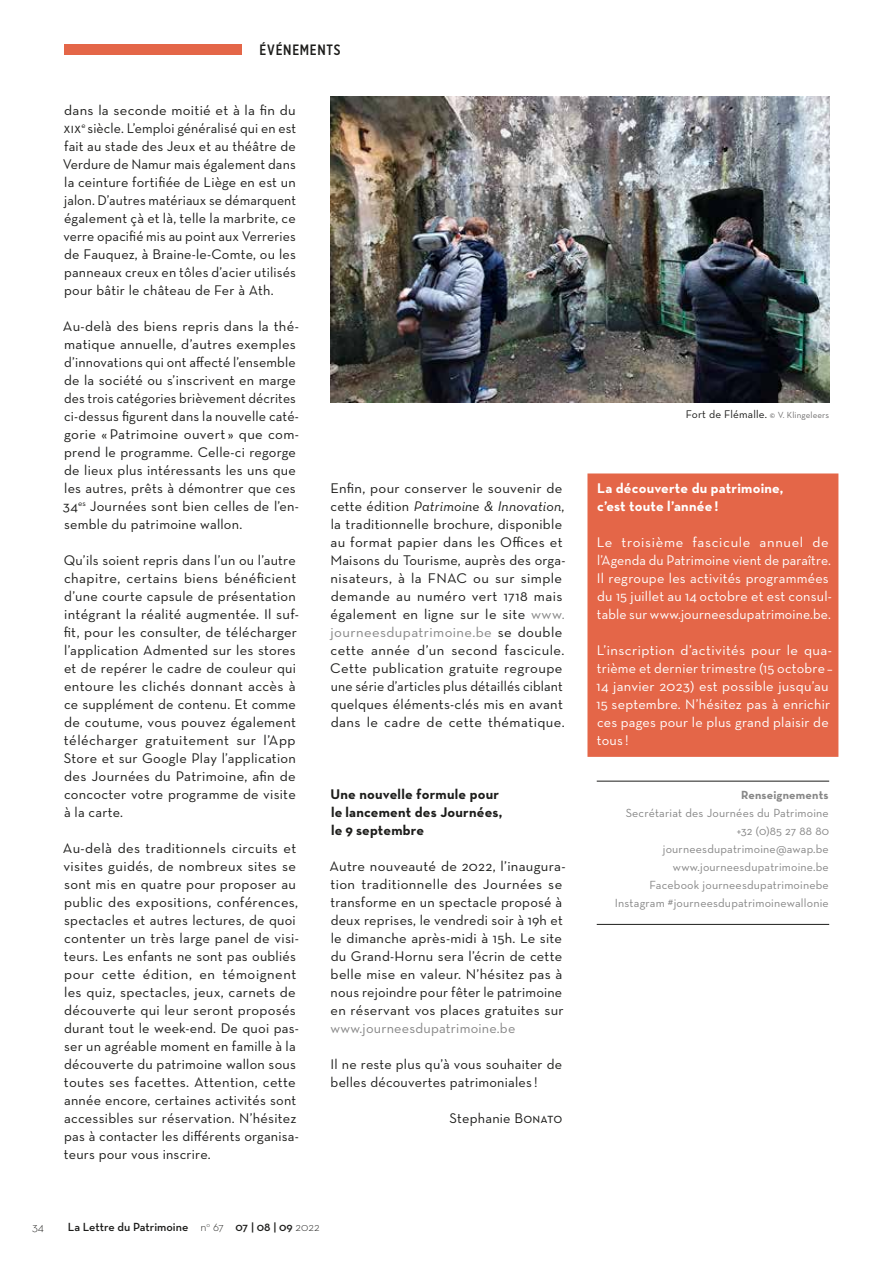
<style>
.page{position:relative;width:893px;height:1263px;background:#fff}
.page>*{position:absolute;margin:0;border:0;box-sizing:border-box;transform-origin:0 0}
.t1{font:500 15px "Gotham X Narrow";letter-spacing:.05em;color:#1d1d1b}
.t2{font:14.25px/18px "Neutra Text";letter-spacing:.015em;color:#1d1d1b}
.t3{font:14.25px/18px "Neutra Text";letter-spacing:.015em;color:#fff}
.t4{font:700 14.25px/18px "Neutra Text";letter-spacing:.015em;color:#1d1d1b}
.t5{font:700 14.25px/18px "Neutra Text";letter-spacing:.015em;color:#fff}
.t6{font:14.25px "Neutra Text";letter-spacing:.015em;color:#878787}
.t7{font:12px/18px "Neutra Text";letter-spacing:.015em;color:#878787;text-align:right}
.t8{font:600 12px "Neutra Text";color:#1d1d1b}
.t9{font:700 12px "Neutra Text";letter-spacing:.015em;color:#878787}
.t10{font:300 12px "Neutra Text";color:#1d1d1b}
.t11{font:11.25px "Neutra Text";letter-spacing:.015em;color:#1d1d1b}
.s1{font-family:"Neutra Text Book SC"}
.s2{font-style:italic}
.s3{color:#878787}
.s4{font-weight:300}
.s5{font-size:9px;color:#706f6f}
</style>
<div class="page">
<div style="left:587px;top:473px;width:251px;height:284px;background:#e46648;border:2px solid #e46648"></div>
<hr style="left:597px;top:781px;width:232px;height:1px;background:#1d1d1b">
<hr style="left:597px;top:924px;width:232px;height:1px;background:#1d1d1b">
<img style="left:330px;top:97px;width:499px;height:306px">
<div style="left:64px;top:44px;width:178px;height:11px;background:#e46648"></div>
<p class="t1" style="left:260px;top:40px;width:82px">ÉVÉNEMENTS</p>
<p class="t2" style="left:63px;top:101px;width:235px;text-align:justify">dans la seconde moitié et à la fin du <span class="s1">xix</span><sup>e</sup> siècle. L’emploi généralisé qui en est fait au stade des Jeux et au théâtre de Verdure de Namur mais également dans la ceinture fortifiée de Liège en est un jalon. D’autres matériaux se démarquent également çà et là, telle la marbrite, ce verre opacifié mis au point aux Verreries de Fauquez, à Braine-le-Comte, ou les panneaux creux en tôles d’acier utilisés pour bâtir le château de Fer à Ath.</p>
<p class="t2" style="left:63px;top:317px;width:238px">Au-delà des biens repris dans la thé&shy;matique annuelle, d’autres exemples d’innovations qui ont affecté l’ensemble de la société ou s’inscrivent en marge des trois catégories brièvement décrites ci-dessus figurent dans la nouvelle caté&shy;gorie « Patrimoine ouvert» que com&shy;prend le programme. Celle-ci regorge de lieux plus intéressants les uns que les autres, prêts à démontrer que ces 34<sup>es</sup> Journées sont bien celles de l’en&shy;semble du patrimoine wallon.</p>
<p class="t2" style="left:64px;top:551px;width:237px">Qu’ils soient repris dans l’un ou l’autre chapitre, certains biens bénéficient d’une courte capsule de présentation intégrant la réalité augmentée. Il suf&shy;fit, pour les consulter, de télécharger l’application Admented sur les stores et de repérer le cadre de couleur qui entoure les clichés donnant accès à ce supplément de contenu. Et comme de coutume, vous pouvez également télécharger gratuitement sur l’App Store et sur Google Play l’application des Journées du Patrimoine, afin de concocter votre programme de visite à la carte.</p>
<p class="t2" style="left:63px;top:839px;width:238px">Au-delà des traditionnels circuits et visites guidés, de nombreux sites se sont mis en quatre pour proposer au public des expositions, conférences, spectacles et autres lectures, de quoi contenter un très large panel de visi&shy;teurs. Les enfants ne sont pas oubliés pour cette édition, en témoignent les quiz, spectacles, jeux, carnets de découverte qui leur seront proposés durant tout le week-end. De quoi pas&shy;ser un agréable moment en famille à la découverte du patrimoine wallon sous toutes ses facettes. Attention, cette année encore, certaines activités sont accessibles sur réservation. N’hésitez pas à contacter les différents organisa&shy;teurs pour vous inscrire.</p>
<p class="t2" style="left:330px;top:479px;width:237px">Enfin, pour conserver le souvenir de cette édition <span class="s2">Patrimoine &amp; Innovation</span>, la traditionnelle brochure, disponible au format papier dans les Offices et Maisons du Tourisme, auprès des orga&shy;nisateurs, à la FNAC ou sur simple demande au numéro vert 1718 mais également en ligne sur le site <span class="s3">www. journeesdupatrimoine.be</span> se double cette année d’un second fascicule.<br>Cette publication gratuite regroupe une série d’articles plus détaillés ciblant quelques éléments-clés mis en avant dans le cadre de cette thématique.</p>
<p class="t4" style="left:331px;top:784px;width:173px">Une nouvelle formule pour le lancement des Journées, le 9 septembre</p>
<p class="t2" style="left:329px;top:857px;width:238px">Autre nouveauté de 2022, l’inaugura&shy;tion traditionnelle des Journées se transforme en un spectacle proposé à deux reprises, le vendredi soir à 19h et le dimanche après-midi à 15h. Le site du Grand-Hornu sera l’écrin de cette belle mise en valeur. N’hésitez pas à nous rejoindre pour fêter le patrimoine en réservant vos places gratuites sur</p>
<p class="t6" style="left:330px;top:1019px;width:187px">www.journeesdupatrimoine.be</p>
<p class="t2" style="left:330px;top:1055px;width:233px">Il ne reste plus qu’à vous souhaiter de belles découvertes patrimoniales !</p>
<p class="t2" style="left:450px;top:1109px;width:114px">Stephanie B<span class="s1">onato</span></p>
<p class="t10" style="left:32px;top:1219px;width:13px">34</p>
<p class="t8" style="left:68px;top:1219px;width:253px">La Lettre du Patrimoine <span class="s4">n</span><sup>o</sup> <span class="s4">67</span> 07 | 08 | 09 <span class="s4">2022</span></p>
<p class="t11" style="left:686px;top:407px;width:145px">Fort de Flémalle. <span class="s5">© V. Klingeleers</span></p>
<p class="t5" style="left:597px;top:479px;width:188px">La découverte du patrimoine, c’est toute l’année !</p>
<p class="t3" style="left:597px;top:533px;width:237px">Le troisième fascicule annuel de l’Agenda du Patrimoine vient de paraître.<br>Il regroupe les activités programmées du 15 juillet au 14 octobre et est consul&shy;table sur www.journeesdupatrimoine.be.</p>
<p class="t3" style="left:597px;top:641px;width:238px">L’inscription d’activités pour le qua&shy;trième et dernier trimestre (15 octobre – 14 janvier 2023) est possible jusqu’au 15 septembre. N’hésitez pas à enrichir ces pages pour le plus grand plaisir de tous !</p>
<p class="t9" style="left:741px;top:787px;width:89px">Renseignements</p>
<p class="t7" style="left:615px;top:803px;width:216px">Secrétariat des Journées du Patrimoine +32 (0)85 27 88 80 journeesdupatrimoine@awap.be www.journeesdupatrimoine.be<br>Facebook journeesdupatrimoinebe Instagram #journeesdupatrimoinewallonie</p>
</div>
